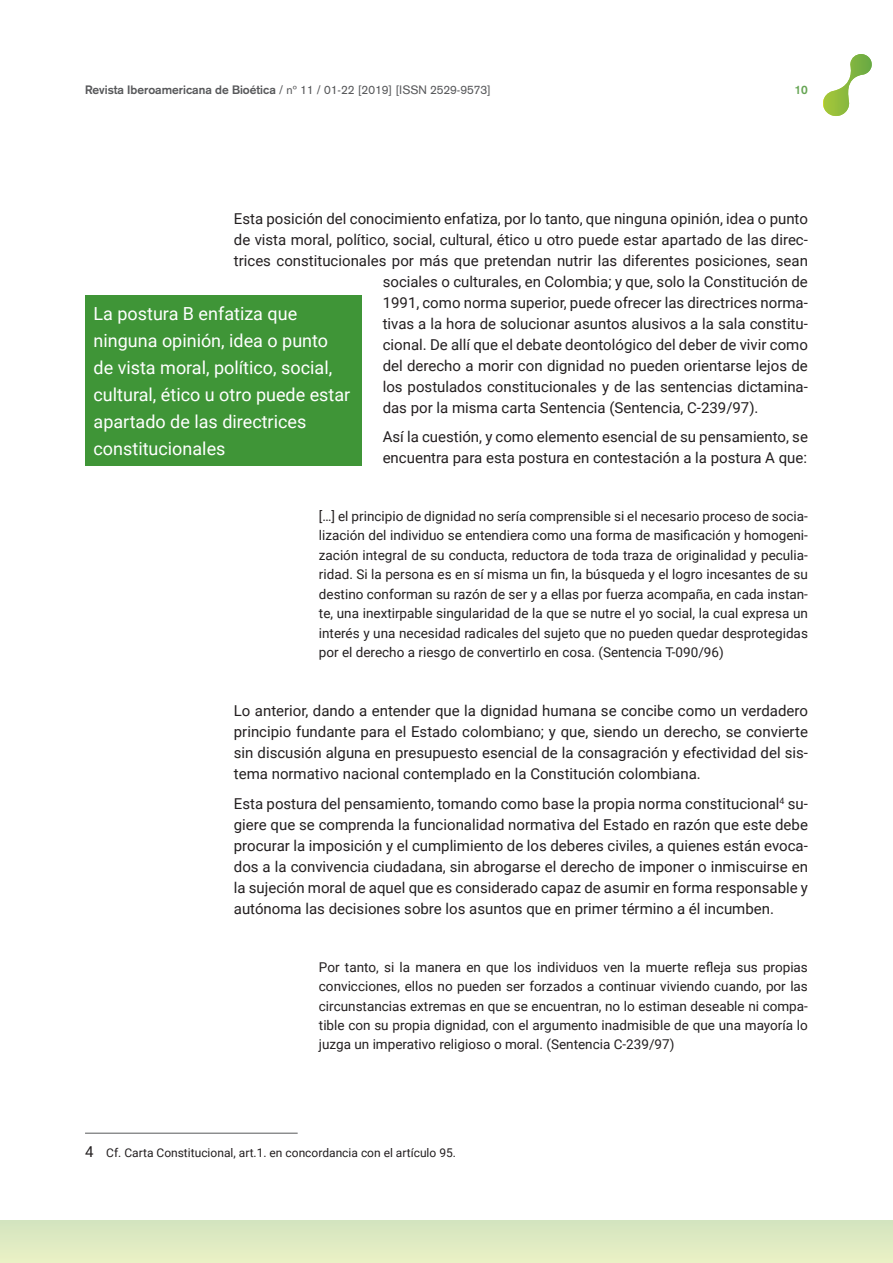
<style>
.page{position:relative;width:893px;height:1263px;background:#fff}
.page>*{position:absolute;margin:0;border:0;box-sizing:border-box;transform-origin:0 0}
.t1{font:18px/27px "Roboto";color:#fff}
.t2{font:15px/21px "Roboto";color:#231f20;text-align:justify}
.t3{font:13.5px/19.5px "Roboto";color:#231f20;text-align:justify}
.t4{font:12px "Akzidenz Grotesk";color:#57585a}
.t5{font:12px "Roboto";color:#231f20}
.t6{font:700 12px "Akzidenz Grotesk";color:#66a554}
.s1{font-weight:700}
.s2{font-size:15px}
</style>
<div class="page">
<div style="left:0;top:1220px;width:893px;height:43px;background:#deeac2"></div>
<svg style="left:823px;top:54px;width:49px;height:62px"></svg>
<hr style="left:85px;top:1133px;width:213px;height:1px;background:#57585a">
<div style="left:85px;top:296px;width:276px;height:170px;background:#3f9537"></div>
<p class="t4" style="left:85px;top:83px;width:407px"><span class="s1">Revista Iberoamericana de Bioética</span> / nº 11 / 01-22 [2019] [ISSN 2529-9573]</p>
<p class="t6" style="left:795px;top:83px;width:15px">10</p>
<p class="t2" style="left:234px;top:207px;width:576px">Esta posición del conocimiento enfatiza, por lo tanto, que ninguna opinión, idea o punto</p>
<p class="t2" style="left:234px;top:228px;width:576px">de vista moral, político, social, cultural, ético u otro puede estar apartado de las direc-</p>
<p class="t2" style="left:234px;top:249px;width:576px">trices constitucionales por más que pretendan nutrir las diferentes posiciones, sean</p>
<p class="t2" style="left:383px;top:270px;width:427px">sociales o culturales, en Colombia; y que, solo la Constitución de</p>
<p class="t2" style="left:383px;top:291px;width:427px">1991, como norma superior, puede ofrecer las directrices norma-</p>
<p class="t2" style="left:383px;top:312px;width:427px">tivas a la hora de solucionar asuntos alusivos a la sala constitu-</p>
<p class="t2" style="left:383px;top:333px;width:427px">cional. De allí que el debate deontológico del deber de vivir como</p>
<p class="t2" style="left:383px;top:354px;width:427px">del derecho a morir con dignidad no pueden orientarse lejos de</p>
<p class="t2" style="left:383px;top:375px;width:427px">los postulados constitucionales y de las sentencias dictamina-</p>
<p class="t2" style="left:383px;top:396px;width:377px">das por la misma carta Sentencia (Sentencia, C-239/97).</p>
<p class="t2" style="left:383px;top:426px;width:427px">Así la cuestión, y como elemento esencial de su pensamiento, se encuentra para esta postura en contestación a la postura A que:</p>
<p class="t1" style="left:94px;top:299px;width:258px">La postura B enfatiza que ninguna opinión, idea o punto de vista moral, político, social, cultural, ético u otro puede estar apartado de las directrices constitucionales</p>
<p class="t3" style="left:319px;top:506px;width:490px">[…] el principio de dignidad no sería comprensible si el necesario proceso de socia&shy;lización del individuo se entendiera como una forma de masificación y homogeni&shy;zación integral de su conducta, reductora de toda traza de originalidad y peculia&shy;ridad. Si la persona es en sí misma un fin, la búsqueda y el logro incesantes de su destino conforman su razón de ser y a ellas por fuerza acompaña, en cada instan&shy;te, una inextirpable singularidad de la que se nutre el yo social, la cual expresa un interés y una necesidad radicales del sujeto que no pueden quedar desprotegidas por el derecho a riesgo de convertirlo en cosa. (Sentencia T-090/96)</p>
<p class="t2" style="left:234px;top:700px;width:576px">Lo anterior, dando a entender que la dignidad humana se concibe como un verdadero principio fundante para el Estado colombiano; y que, siendo un derecho, se convierte sin discusión alguna en presupuesto esencial de la consagración y efectividad del sis&shy;tema normativo nacional contemplado en la Constitución colombiana.</p>
<p class="t2" style="left:234px;top:792px;width:576px">Esta postura del pensamiento, tomando como base la propia norma constitucional<sup>4</sup> su&shy;giere que se comprenda la funcionalidad normativa del Estado en razón que este debe procurar la imposición y el cumplimiento de los deberes civiles, a quienes están evoca&shy;dos a la convivencia ciudadana, sin abrogarse el derecho de imponer o inmiscuirse en la sujeción moral de aquel que es considerado capaz de asumir en forma responsable y autónoma las decisiones sobre los asuntos que en primer término a él incumben.</p>
<p class="t3" style="left:319px;top:956px;width:490px">Por tanto, si la manera en que los individuos ven la muerte refleja sus propias convicciones, ellos no pueden ser forzados a continuar viviendo cuando, por las circunstancias extremas en que se encuentran, no lo estiman deseable ni compa&shy;tible con su propia dignidad, con el argumento inadmisible de que una mayoría lo juzga un imperativo religioso o moral. (Sentencia C-239/97)</p>
<p class="t5" style="left:85px;top:1144px;width:372px"><span class="s2">4</span> Cf. Carta Constitucional, art.1. en concordancia con el artículo 95.</p>
</div>
